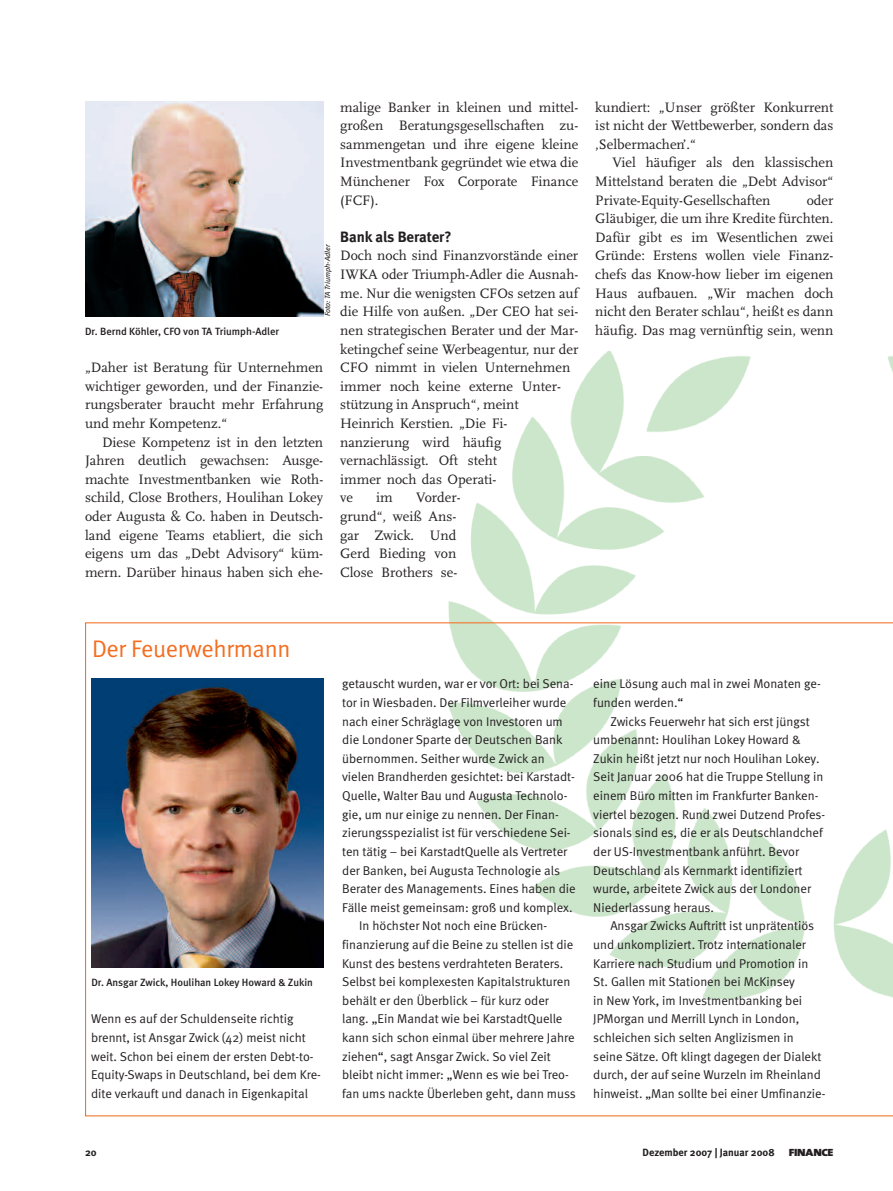
<style>
.page{position:relative;width:893px;height:1191px;background:#fff}
.page>*{position:absolute;margin:0;border:0;box-sizing:border-box;transform-origin:0 0}
.t1{font:24px "Meta Normal LF";letter-spacing:-.01em;color:#f36e21}
.t2{font:700 15px "Meta";letter-spacing:-.005em;color:#231f20}
.t3{font:14.25px/18.6px "Scala";color:#231f20;text-align:justify}
.t4{font:12.75px/18.6px "Meta Normal";color:#231f20}
.t5{font:500 10.5px "Meta";color:#231f20}
.t6{font:700 10.5px "Meta";color:#231f20}
.t7{font:900 10.5px "The Sans";letter-spacing:-.035em;color:#231f20;scale:1.18 1}
.t8{font:italic 7.5px "Meta Book LF";color:#231f20}
</style>
<div class="page">
<img style="left:449px;top:351px;width:444px;height:271px">
<svg style="left:85px;top:622px;width:808px;height:494px"></svg>
<img style="left:91px;top:678px;width:232px;height:289px">
<img style="left:85px;top:101px;width:238px;height:215px">
<p class="t5" style="left:85px;top:328px;width:195px">Dr. Bernd Köhler, CFO von TA Triumph-Adler</p>
<p class="t8" style="left:325px;top:316px;width:74px;rotate:-90deg">Foto: TA Triumph-Adler</p>
<p class="t3" style="left:85px;top:358px;width:240px">„Daher ist Beratung für Unternehmen wichtiger geworden, und der Finanzie&shy;rungsberater braucht mehr Erfahrung und mehr Kompetenz.“</p>
<p class="t3" style="left:85px;top:433px;width:240px;text-indent:17px">Diese Kompetenz ist in den letzten Jahren deutlich gewachsen: Ausge&shy;machte Investmentbanken wie Roth&shy;schild, Close Brothers, Houlihan Lokey oder Augusta &amp; Co. haben in Deutsch&shy;land eigene Teams etabliert, die sich eigens um das „Debt Advisory“ küm&shy;mern. Darüber hinaus haben sich ehe-</p>
<p class="t3" style="left:340px;top:98px;width:240px">malige Banker in kleinen und mittel&shy;großen Beratungsgesellschaften zu&shy;sammengetan und ihre eigene kleine Investmentbank gegründet wie etwa die Münchener Fox Corporate Finance (FCF).</p>
<p class="t2" style="left:340px;top:231px;width:113px">Bank als Berater?</p>
<p class="t3" style="left:340px;top:247px;width:240px;text-align:left">Doch noch sind Finanzvorstände einer<br>IWKA oder Triumph-Adler die Ausnah&shy;me. Nur die wenigsten CFOs setzen auf die Hilfe von außen. „Der CEO hat sei&shy;nen strategischen Berater und der Mar&shy;ketingchef seine Werbeagentur, nur der<br>CFO nimmt in vielen Unternehmen immer noch keine externe Unter&shy;stützung in Anspruch“, meint<br>Heinrich Kerstien. „Die Fi&shy;nanzierung wird häufig vernachlässigt. Oft steht<br>immer noch das Operati-<br>ve</p>
<p class="t3" style="left:340px;top:488px;width:122px;text-align:left;text-indent:76px">Vorder&shy;grund“, weiß Ans&shy;gar Zwick. Und<br>Gerd Bieding von<br>Close Brothers se-</p>
<p class="t3" style="left:376px;top:488px;width:18px">im</p>
<p class="t3" style="left:595px;top:98px;width:240px">kundiert: „Unser größter Konkurrent ist nicht der Wettbewerber, sondern das ‚Selbermachen’.“</p>
<p class="t3" style="left:595px;top:154px;width:240px;text-indent:17px">Viel häufiger als den klassischen Mittelstand beraten die „Debt Advisor“ Private-Equity-Gesellschaften</p>
<p class="t3" style="left:595px;top:191px;width:240px;text-indent:211px">oder Gläubiger, die um ihre Kredite fürchten.<br>Dafür gibt es im Wesentlichen zwei Gründe: Erstens wollen viele Finanz&shy;chefs das Know-how lieber im eigenen Haus aufbauen. „Wir machen doch nicht den Berater schlau“, heißt es dann häufig. Das mag vernünftig sein, wenn</p>
<h1 class="t1" style="left:92px;top:641px;width:200px">Der Feuerwehrmann</h1>
<p class="t5" style="left:91px;top:979px;width:223px">Dr. Ansgar Zwick, Houlihan Lokey Howard &amp; Zukin</p>
<p class="t4" style="left:91px;top:1011px;width:231px">Wenn es auf der Schuldenseite richtig brennt, ist Ansgar Zwick (42) meist nicht weit. Schon bei einem der ersten Debt-to-Equity-Swaps in Deutschland, bei dem Kre&shy;dite verkauft und danach in Eigenkapital</p>
<p class="t4" style="left:342px;top:676px;width:233px">getauscht wurden, war er vor Ort: bei Sena-</p>
<p class="t4" style="left:342px;top:694px;width:226px">tor in Wiesbaden. Der Filmverleiher wurde</p>
<p class="t4" style="left:342px;top:713px;width:222px">nach einer Schräglage von Investoren um</p>
<p class="t4" style="left:342px;top:732px;width:222px">die Londoner Sparte der Deutschen Bank</p>
<p class="t4" style="left:342px;top:750px;width:204px">übernommen. Seither wurde Zwick an</p>
<p class="t4" style="left:342px;top:769px;width:234px">vielen Brandherden gesichtet: bei Karstadt-</p>
<p class="t4" style="left:342px;top:787px;width:227px">Quelle, Walter Bau und Augusta Technolo-</p>
<p class="t4" style="left:342px;top:806px;width:218px">gie, um nur einige zu nennen. Der Finan-</p>
<p class="t4" style="left:342px;top:825px;width:230px">zierungsspezialist ist für verschiedene Sei-</p>
<p class="t4" style="left:342px;top:843px;width:226px">ten tätig – bei KarstadtQuelle als Vertreter</p>
<p class="t4" style="left:342px;top:862px;width:219px">der Banken, bei Augusta Technologie als</p>
<p class="t4" style="left:342px;top:880px;width:235px">Berater des Managements. Eines haben die</p>
<p class="t4" style="left:342px;top:899px;width:232px">Fälle meist gemeinsam: groß und komplex.</p>
<p class="t4" style="left:359px;top:918px;width:190px">In höchster Not noch eine Brücken-</p>
<p class="t4" style="left:342px;top:936px;width:233px">finanzierung auf die Beine zu stellen ist die</p>
<p class="t4" style="left:342px;top:955px;width:223px">Kunst des bestens verdrahteten Beraters.</p>
<p class="t4" style="left:342px;top:973px;width:230px">Selbst bei komplexesten Kapitalstrukturen</p>
<p class="t4" style="left:342px;top:992px;width:208px">behält er den Überblick – für kurz oder</p>
<p class="t4" style="left:342px;top:1011px;width:222px">lang. „Ein Mandat wie bei KarstadtQuelle</p>
<p class="t4" style="left:342px;top:1029px;width:234px">kann sich schon einmal über mehrere Jahre</p>
<p class="t4" style="left:342px;top:1048px;width:210px">ziehen“, sagt Ansgar Zwick. So viel Zeit</p>
<p class="t4" style="left:342px;top:1066px;width:228px">bleibt nicht immer: „Wenn es wie bei Treo-</p>
<p class="t4" style="left:342px;top:1085px;width:235px">fan ums nackte Überleben geht, dann muss</p>
<p class="t4" style="left:593px;top:676px;width:229px">eine Lösung auch mal in zwei Monaten ge&shy;funden werden.“</p>
<p class="t4" style="left:593px;top:713px;width:233px;text-indent:17px">Zwicks Feuerwehr hat sich erst jüngst umbenannt: Houlihan Lokey Howard &amp; Zukin heißt jetzt nur noch Houlihan Lokey.<br>Seit Januar 2006 hat die Truppe Stellung in einem Büro mitten im Frankfurter Banken&shy;viertel bezogen. Rund zwei Dutzend Profes&shy;sionals sind es, die er als Deutschlandchef der US-Investmentbank anführt. Bevor Deutschland als Kernmarkt identifiziert wurde, arbeitete Zwick aus der Londoner Niederlassung heraus.</p>
<p class="t4" style="left:593px;top:918px;width:234px;text-indent:17px">Ansgar Zwicks Auftritt ist unprätentiös und unkompliziert. Trotz internationaler Karriere nach Studium und Promotion in St. Gallen mit Stationen bei McKinsey<br>in New York, im Investmentbanking bei JPMorgan und Merrill Lynch in London, schleichen sich selten Anglizismen in seine Sätze. Oft klingt dagegen der Dialekt durch, der auf seine Wurzeln im Rheinland hinweist. „Man sollte bei einer Umfinanzie-</p>
<p class="t6" style="left:85px;top:1149px;width:13px">20</p>
<p class="t6" style="left:643px;top:1149px;width:134px">Dezember 2007 | Januar 2008</p>
<p class="t7" style="left:789px;top:1146px;width:39px">FINANCE</p>
</div>
